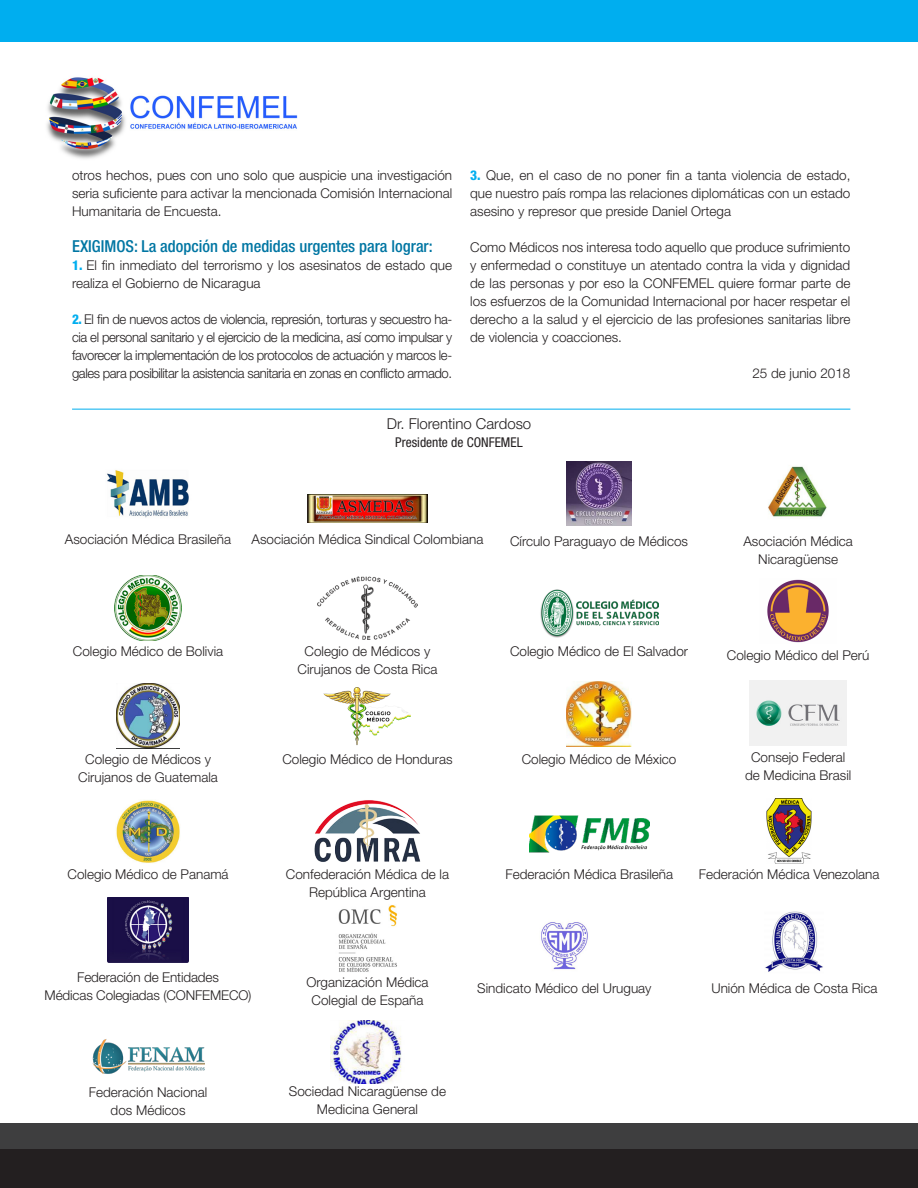
<style>
.page{position:relative;width:918px;height:1188px;background:#fff}
.page>*{position:absolute;margin:0;border:0;box-sizing:border-box;transform-origin:0 0}
.t1{font:500 condensed 16.5px "Helvetica Neue LT Std";color:#0076a3}
.t2{font:300 15px "Helvetica Neue LT Std";color:#231f20}
.t3{font:300 13.5px/18px "Helvetica Neue LT Std";color:#231f20;text-align:center}
.t4{font:condensed 13.5px "Helvetica Neue LT Std";color:#231f20}
.s1{font-weight:800;font-stretch:condensed;color:#00aeef}
</style>
<div class="page">
<img style="left:46px;top:77px;width:252px;height:82px">
<div style="left:0;top:1124px;width:918px;height:64px;background:#3e3e3f"></div>
<div style="left:0;top:0;width:918px;height:41px;background:#00aeef"></div>
<div style="left:0;top:1150px;width:918px;height:38px;background:#231f20"></div>
<hr style="left:72px;top:409px;width:778px;height:1px;background:#00aeef">
<img style="left:107px;top:470px;width:82px;height:48px">
<img style="left:308px;top:495px;width:119px;height:28px">
<img style="left:567px;top:461px;width:64px;height:65px">
<img style="left:115px;top:576px;width:66px;height:65px">
<img style="left:318px;top:576px;width:99px;height:64px">
<img style="left:540px;top:589px;width:119px;height:49px">
<img style="left:117px;top:684px;width:63px;height:64px">
<img style="left:323px;top:687px;width:88px;height:58px">
<img style="left:567px;top:682px;width:65px;height:65px">
<img style="left:116px;top:800px;width:64px;height:63px">
<img style="left:314px;top:800px;width:107px;height:62px">
<img style="left:766px;top:799px;width:46px;height:65px">
<img style="left:338px;top:905px;width:60px;height:67px">
<img style="left:541px;top:922px;width:47px;height:48px">
<img style="left:530px;top:815px;width:119px;height:38px">
<img style="left:765px;top:911px;width:58px;height:61px">
<img style="left:768px;top:466px;width:59px;height:51px">
<img style="left:767px;top:579px;width:62px;height:64px">
<img style="left:749px;top:681px;width:98px;height:65px">
<img style="left:107px;top:897px;width:82px;height:65px">
<img style="left:92px;top:1039px;width:113px;height:35px">
<img style="left:330px;top:1020px;width:71px;height:64px">
<p class="t3" style="left:72px;top:166px;width:382px;text-align:justify">otros hechos, pues con uno solo que auspicie una investigación seria suficiente para activar la mencionada Comisión Internacional Humanitaria de Encuesta.</p>
<p class="t1" style="left:72px;top:236px;width:362px">EXIGIMOS: La adopción de medidas urgentes para lograr:</p>
<p class="t3" style="left:72px;top:256px;width:382px;text-align:left"><span class="s1">1.</span> El fin inmediato del terrorismo y los asesinatos de estado que realiza el Gobierno de Nicaragua</p>
<p class="t3" style="left:72px;top:310px;width:382px;text-align:justify"><span class="s1">2.</span> El fin de nuevos actos de violencia, represión, torturas y secuestro ha&shy;cia el personal sanitario y el ejercicio de la medicina, así como impulsar y favorecer la implementación de los protocolos de actuación y marcos le&shy;gales para posibilitar la asistencia sanitaria en zonas en conflicto armado.</p>
<p class="t3" style="left:470px;top:166px;width:382px;text-align:justify"><span class="s1">3.</span> Que, en el caso de no poner fin a tanta violencia de estado, que nuestro país rompa las relaciones diplomáticas con un estado asesino y represor que preside Daniel Ortega</p>
<p class="t3" style="left:470px;top:238px;width:382px;text-align:justify">Como Médicos nos interesa todo aquello que produce sufrimiento y enfermedad o constituye un atentado contra la vida y dignidad de las personas y por eso la CONFEMEL quiere formar parte de los esfuerzos de la Comunidad Internacional por hacer respetar el derecho a la salud y el ejercicio de las profesiones sanitarias libre de violencia y coacciones.</p>
<p class="t3" style="left:752px;top:364px;width:100px">25 de junio 2018</p>
<p class="t2" style="left:387px;top:415px;width:146px">Dr. Florentino Cardoso</p>
<p class="t4" style="left:395px;top:435px;width:129px">Presidente de CONFEMEL</p>
<p class="t3" style="left:65px;top:530px;width:168px">Asociación Médica Brasileña</p>
<p class="t3" style="left:252px;top:530px;width:233px">Asociación Médica Sindical Colombiana</p>
<p class="t3" style="left:510px;top:532px;width:180px">Círculo Paraguayo de Médicos</p>
<p class="t3" style="left:743px;top:532px;width:111px">Asociación Médica</p>
<p class="t3" style="left:758px;top:550px;width:81px">Nicaragüense</p>
<p class="t3" style="left:73px;top:642px;width:152px">Colegio Médico de Bolivia</p>
<p class="t3" style="left:298px;top:642px;width:141px">Colegio de Médicos y<br>Cirujanos de Costa Rica</p>
<p class="t3" style="left:510px;top:642px;width:180px">Colegio Médico de El Salvador</p>
<p class="t3" style="left:727px;top:646px;width:144px">Colegio Médico del Perú</p>
<p class="t3" style="left:78px;top:750px;width:141px">Colegio de Médicos y<br>Cirujanos de Guatemala</p>
<p class="t3" style="left:282px;top:750px;width:172px">Colegio Médico de Honduras</p>
<p class="t3" style="left:522px;top:750px;width:156px">Colegio Médico de México</p>
<p class="t3" style="left:751px;top:748px;width:96px">Consejo Federal</p>
<p class="t3" style="left:745px;top:766px;width:108px">de Medicina Brasil</p>
<p class="t3" style="left:68px;top:865px;width:163px">Colegio Médico de Panamá</p>
<p class="t3" style="left:286px;top:865px;width:165px">Confederación Médica de la<br>República Argentina</p>
<p class="t3" style="left:699px;top:864px;width:182px">Federación Médica Venezolana</p>
<p class="t3" style="left:506px;top:865px;width:169px">Federación Médica Brasileña</p>
<p class="t3" style="left:77px;top:968px;width:143px">Federación de Entidades</p>
<p class="t3" style="left:45px;top:986px;width:208px">Médicas Colegiadas (CONFEMECO)</p>
<p class="t3" style="left:306px;top:973px;width:124px">Organización Médica<br>Colegial de España</p>
<p class="t3" style="left:477px;top:979px;width:176px">Sindicato Médico del Uruguay</p>
<p class="t3" style="left:89px;top:1083px;width:120px">Federación Nacional dos Médicos</p>
<p class="t3" style="left:289px;top:1082px;width:159px">Sociedad Nicaragüense de<br>Medicina General</p>
<p class="t3" style="left:711px;top:979px;width:168px">Unión Médica de Costa Rica</p>
</div>
